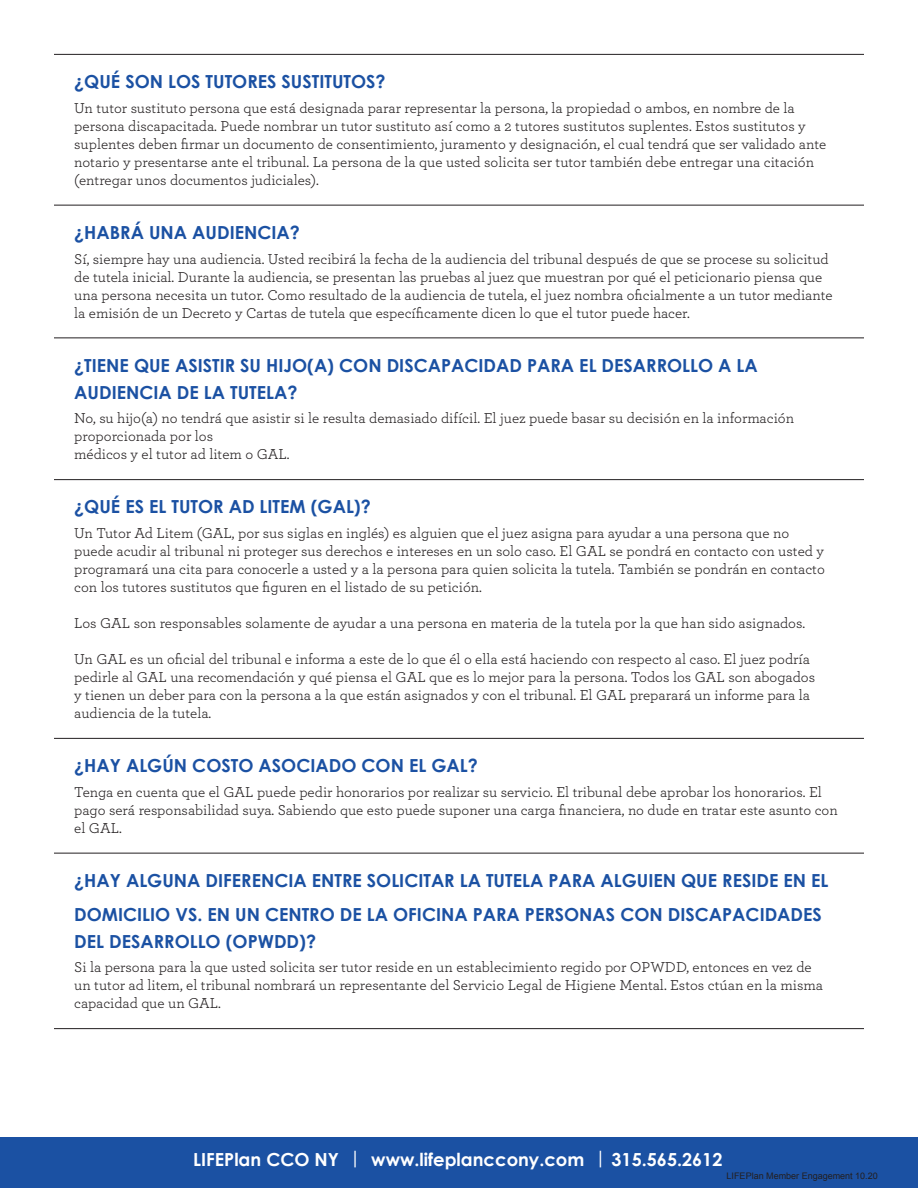
<style>
.page{position:relative;width:918px;height:1188px;background:#fff}
.page>*{position:absolute;margin:0;border:0;box-sizing:border-box;transform-origin:0 0}
.H3_BLUE{font:700 18px/27px "Century Gothic";color:#1b51a3}
.Body_Lg{font:700 18px "Century Gothic";color:#fff}
.Body_Table{font:15px/18px "Archer";color:#231f20}
.H3_BLUE-2{font:15px/18px "Archer";color:#231f20}
.Body_small{font:9px "Arial";color:#231f20}
.s1{font-weight:400}
</style>
<div class="page">
<hr style="left:54px;top:738px;width:810px;height:1px;background:#231f20">
<hr style="left:54px;top:853px;width:810px;height:1px;background:#231f20">
<hr style="left:54px;top:1028px;width:810px;height:1px;background:#231f20">
<hr style="left:54px;top:54px;width:810px;height:1px;background:#231f20">
<hr style="left:54px;top:479px;width:810px;height:1px;background:#231f20">
<hr style="left:54px;top:205px;width:810px;height:1px;background:#231f20">
<hr style="left:54px;top:338px;width:810px;height:1px;background:#231f20">
<div style="left:0;top:1138px;width:918px;height:50px;background:#1b51a3"></div>
<p class="H3_BLUE" style="left:74px;top:67px;width:313px">¿QUÉ SON LOS TUTORES SUSTITUTOS?</p>
<p class="H3_BLUE-2" style="left:74px;top:98px;width:754px">Un tutor sustituto persona que está designada parar representar la persona, la propiedad o ambos, en nombre de la persona discapacitada. Puede nombrar un tutor sustituto así como a 2 tutores sustitutos suplentes. Estos sustitutos y suplentes deben firmar un documento de consentimiento, juramento y designación, el cual tendrá que ser validado ante notario y presentarse ante el tribunal. La persona de la que usted solicita ser tutor también debe entregar una citación (entregar unos documentos judiciales).</p>
<p class="H3_BLUE" style="left:74px;top:218px;width:227px">¿HABRÁ UNA AUDIENCIA?</p>
<p class="Body_Table" style="left:74px;top:249px;width:760px">Sí, siempre hay una audiencia. Usted recibirá la fecha de la audiencia del tribunal después de que se procese su solicitud de tutela inicial. Durante la audiencia, se presentan las pruebas al juez que muestran por qué el peticionario piensa que una persona necesita un tutor. Como resultado de la audiencia de tutela, el juez nombra oficialmente a un tutor mediante la emisión de un Decreto y Cartas de tutela que específicamente dicen lo que el tutor puede hacer.</p>
<p class="H3_BLUE" style="left:74px;top:351px;width:685px">¿TIENE QUE ASISTIR SU HIJO(A) CON DISCAPACIDAD PARA EL DESARROLLO A LA<br>AUDIENCIA DE LA TUTELA?</p>
<p class="Body_Table" style="left:74px;top:409px;width:721px">No, su hijo(a) no tendrá que asistir si le resulta demasiado difícil. El juez puede basar su decisión en la información proporcionada por los</p>
<p class="Body_Table" style="left:74px;top:445px;width:217px">médicos y el tutor ad litem o GAL.</p>
<p class="H3_BLUE" style="left:74px;top:493px;width:298px">¿QUÉ ES EL TUTOR AD LITEM (GAL)?</p>
<p class="Body_Table" style="left:74px;top:523px;width:752px">Un Tutor Ad Litem (GAL, por sus siglas en inglés) es alguien que el juez asigna para ayudar a una persona que no puede acudir al tribunal ni proteger sus derechos e intereses en un solo caso. El GAL se pondrá en contacto con usted y programará una cita para conocerle a usted y a la persona para quien solicita la tutela. También se pondrán en contacto con los tutores sustitutos que figuren en el listado de su petición.</p>
<p class="Body_Table" style="left:74px;top:613px;width:733px">Los GAL son responsables solamente de ayudar a una persona en materia de la tutela por la que han sido asignados.</p>
<p class="Body_Table" style="left:74px;top:649px;width:742px">Un GAL es un oficial del tribunal e informa a este de lo que él o ella está haciendo con respecto al caso. El juez podría pedirle al GAL una recomendación y qué piensa el GAL que es lo mejor para la persona. Todos los GAL son abogados y tienen un deber para con la persona a la que están asignados y con el tribunal. El GAL preparará un informe para la audiencia de la tutela.</p>
<p class="H3_BLUE" style="left:74px;top:751px;width:405px">¿HAY ALGÚN COSTO ASOCIADO CON EL GAL?</p>
<p class="Body_Table" style="left:74px;top:782px;width:765px">Tenga en cuenta que el GAL puede pedir honorarios por realizar su servicio. El tribunal debe aprobar los honorarios. El pago será responsabilidad suya. Sabiendo que esto puede suponer una carga financiera, no dude en tratar este asunto con el GAL.</p>
<p class="H3_BLUE" style="left:74px;top:866px;width:756px">¿HAY ALGUNA DIFERENCIA ENTRE SOLICITAR LA TUTELA PARA ALGUIEN QUE RESIDE EN EL</p>
<p class="H3_BLUE" style="left:74px;top:900px;width:749px">DOMICILIO VS. EN UN CENTRO DE LA OFICINA PARA PERSONAS CON DISCAPACIDADES<br>DEL DESARROLLO (OPWDD)?</p>
<p class="Body_Table" style="left:74px;top:958px;width:750px">Si la persona para la que usted solicita ser tutor reside en un establecimiento regido por OPWDD, entonces en vez de un tutor ad litem, el tribunal nombrará un representante del Servicio Legal de Higiene Mental. Estos ctúan en la misma capacidad que un GAL.</p>
<p class="Body_Lg" style="left:193px;top:1146px;width:531px">LIFEPlan CCO NY <span class="s1">|</span> www.lifeplanccony.com <span class="s1">|</span> 315.565.2612</p>
<p class="Body_small" style="left:727px;top:1170px;width:153px">LIFEPlan Member Engagement 10.20</p>
</div>
